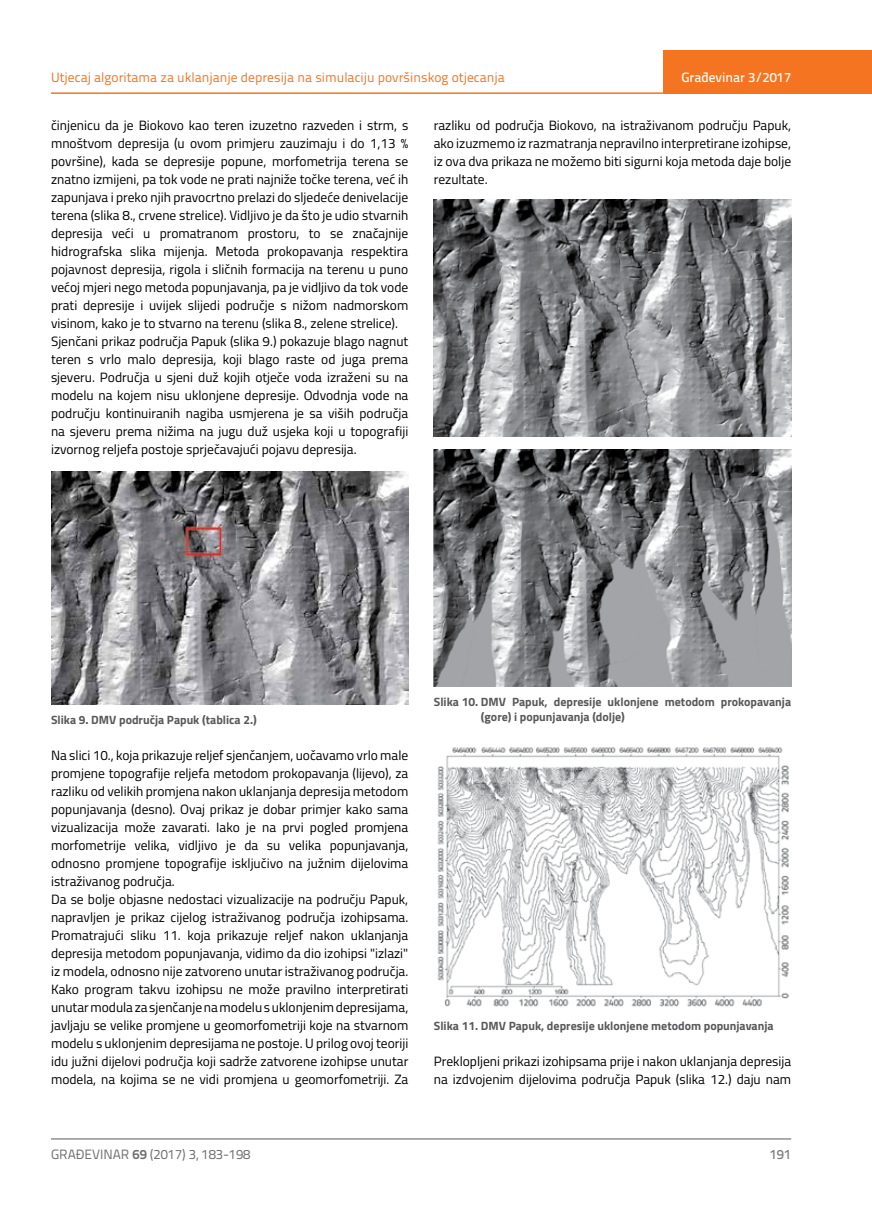
<style>
.page{position:relative;width:872px;height:1212px;background:#fff}
.page>*{position:absolute;margin:0;border:0;box-sizing:border-box;transform-origin:0 0}
.t1{font:13.5px/18px "Titillium";color:#000}
.t2{font:13.5px "Titillium Text 22 L";color:#f47421}
.t3{font:13.5px "Titillium Text 22 L";color:#6d6e71}
.t4{font:500 13.5px "Titillium Text 22 L";color:#fff}
.t5{font:500 13.5px "Titillium Text 22 L";color:#797a7d}
.t6{font:700 12px/15px "Titillium";color:#58595b}
.s1{font-weight:700}
</style>
<div class="page">
<hr style="left:51px;top:92px;width:821px;height:2px;background:#f47421">
<div style="left:663px;top:50px;width:209px;height:44px;background:#f47421"></div>
<hr style="left:51px;top:1139px;width:740px;height:1px;background:#58595b">
<img style="left:434px;top:200px;width:357px;height:237px">
<img style="left:434px;top:449px;width:357px;height:237px">
<img style="left:51px;top:472px;width:357px;height:233px">
<img style="left:437px;top:747px;width:352px;height:260px">
<p class="t2" style="left:51px;top:68px;width:455px">Utjecaj algoritama za uklanjanje depresija na simulaciju površinskog otjecanja</p>
<p class="t1" style="left:51px;top:115px;width:359px">činjenicu da je Biokovo kao teren izuzetno razveden i strm, s mnoštvom depresija (u ovom primjeru zauzimaju i do 1,13 % površine), kada se depresije popune, morfometrija terena se znatno izmijeni, pa tok vode ne prati najniže točke terena, već ih zapunjava i preko njih pravocrtno prelazi do sljedeće denivelacije terena (slika 8., crvene strelice). Vidljivo je da što je udio stvarnih depresija veći u promatranom prostoru, to se značajnije hidrografska slika mijenja. Metoda prokopavanja respektira pojavnost depresija, rigola i sličnih formacija na terenu u puno većoj mjeri nego metoda popunjavanja, pa je vidljivo da tok vode prati depresije i uvijek slijedi područje s nižom nadmorskom visinom, kako je to stvarno na terenu (slika 8., zelene strelice).<br>Sjenčani prikaz područja Papuk (slika 9.) pokazuje blago nagnut teren s vrlo malo depresija, koji blago raste od juga prema sjeveru. Područja u sjeni duž kojih otječe voda izraženi su na modelu na kojem nisu uklonjene depresije. Odvodnja vode na području kontinuiranih nagiba usmjerena je sa viših područja na sjeveru prema nižima na jugu duž usjeka koji u topografiji izvornog reljefa postoje sprječavajući pojavu depresija.</p>
<p class="t4" style="left:681px;top:67px;width:111px">Građevinar 3/2017</p>
<p class="t1" style="left:434px;top:115px;width:359px;text-align:justify">razliku od područja Biokovo, na istraživanom području Papuk, ako izuzmemo iz razmatranja nepravilno interpretirane izohipse, iz ova dva prikaza ne možemo biti sigurni koja metoda daje bolje rezultate.</p>
<p class="t6" style="left:51px;top:712px;width:207px">Slika 9. DMV područja Papuk (tablica 2.)</p>
<p class="t1" style="left:51px;top:746px;width:359px">Na slici 10., koja prikazuje reljef sjenčanjem, uočavamo vrlo male promjene topografije reljefa metodom prokopavanja (lijevo), za razliku od velikih promjena nakon uklanjanja depresija metodom popunjavanja (desno). Ovaj prikaz je dobar primjer kako sama vizualizacija može zavarati. Iako je na prvi pogled promjena morfometrije velika, vidljivo je da su velika popunjavanja, odnosno promjene topografije isključivo na južnim dijelovima istraživanog područja.<br>Da se bolje objasne nedostaci vizualizacije na području Papuk, napravljen je prikaz cijelog istraživanog područja izohipsama.<br>Promatrajući sliku 11. koja prikazuje reljef nakon uklanjanja depresija metodom popunjavanja, vidimo da dio izohipsi "izlazi" iz modela, odnosno nije zatvoreno unutar istraživanog područja.<br>Kako program takvu izohipsu ne može pravilno interpretirati unutar modula za sjenčanje na modelu s uklonjenim depresijama, javljaju se velike promjene u geomorfometriji koje na stvarnom modelu s uklonjenim depresijama ne postoje. U prilog ovoj teoriji idu južni dijelovi područja koji sadrže zatvorene izohipse unutar modela, na kojima se ne vidi promjena u geomorfometriji. Za</p>
<p class="t6" style="left:481px;top:694px;width:312px;text-indent:-47px">Slika 10. DMV Papuk, depresije uklonjene metodom prokopavanja (gore) i popunjavanja (dolje)</p>
<p class="t6" style="left:434px;top:1018px;width:341px">Slika 11. DMV Papuk, depresije uklonjene metodom popunjavanja</p>
<p class="t1" style="left:434px;top:1052px;width:359px">Preklopljeni prikazi izohipsama prije i nakon uklanjanja depresija na izdvojenim dijelovima područja Papuk (slika 12.) daju nam</p>
<p class="t3" style="left:51px;top:1144px;width:201px">GRAĐEVINAR <span class="s1">69</span> (2017) 3, 183-198</p>
<p class="t5" style="left:769px;top:1144px;width:23px">191</p>
</div>
